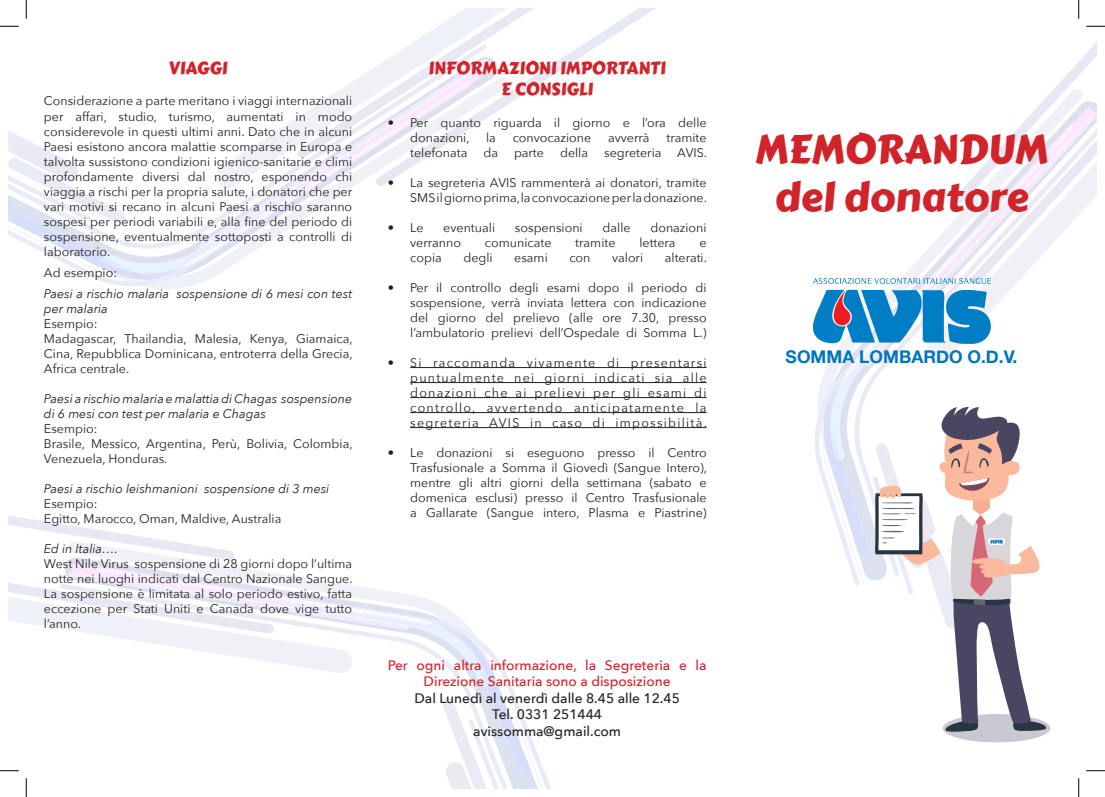
<style>
.page{position:relative;width:1105px;height:797px;background:#fff}
.page>*{position:absolute;margin:0;border:0;box-sizing:border-box;transform-origin:0 0}
.t1{font:40px "Carter One";color:#d1232a}
.t2{font:17.5px "Carter One";color:#d1232a}
.t3{font:700 17.5px "Helvetica Neue";color:#0075be}
.t4{font:500 13.75px/16.5px "Avenir Next";color:#d1232a;text-align:center}
.t5{font:500 13.75px "Avenir Next";color:#231f20}
.t6{font:12.5px/15px "Avenir Next";color:#231f20;text-align:justify}
.t7{font:italic 12.5px/15px "Avenir Next";color:#231f20}
</style>
<div class="page">
<svg style="left:9px;top:131px;width:132px;height:155px"></svg>
<img style="left:111px;top:274px;width:20px;height:4px">
<img style="left:117px;top:275px;width:35px;height:3px">
<img style="left:103px;top:131px;width:54px;height:142px">
<img style="left:102px;top:256px;width:33px;height:16px">
<img style="left:157px;top:230px;width:101px;height:43px">
<img style="left:201px;top:188px;width:150px;height:60px">
<svg style="left:216px;top:118px;width:159px;height:70px"></svg>
<svg style="left:297px;top:67px;width:78px;height:91px"></svg>
<svg style="left:375px;top:9px;width:279px;height:177px"></svg>
<svg style="left:68px;top:560px;width:145px;height:11px"></svg>
<svg style="left:442px;top:648px;width:109px;height:140px"></svg>
<img style="left:488px;top:650px;width:3px;height:17px">
<img style="left:486px;top:646px;width:2px;height:7px">
<img style="left:71px;top:564px;width:415px;height:122px">
<img style="left:473px;top:653px;width:17px;height:33px">
<img style="left:97px;top:567px;width:339px;height:6px">
<img style="left:352px;top:573px;width:105px;height:64px">
<img style="left:352px;top:572px;width:56px;height:54px">
<svg style="left:9px;top:571px;width:343px;height:103px"></svg>
<svg style="left:9px;top:516px;width:226px;height:44px"></svg>
<svg style="left:865px;top:466px;width:8px;height:110px"></svg>
<img style="left:825px;top:386px;width:6px;height:22px">
<svg style="left:815px;top:417px;width:50px;height:169px"></svg>
<img style="left:829px;top:392px;width:2px;height:22px">
<img style="left:822px;top:428px;width:3px;height:20px">
<img style="left:824px;top:408px;width:5px;height:35px">
<img style="left:831px;top:356px;width:34px;height:104px">
<img style="left:830px;top:425px;width:11px;height:35px">
<img style="left:833px;top:344px;width:53px;height:59px">
<img style="left:865px;top:344px;width:41px;height:20px">
<svg style="left:928px;top:344px;width:32px;height:17px"></svg>
<div style="left:943px;top:714px;width:107px;height:28px;background:#c9c7d2;border-radius:50%"></div>
<hr style="left:410px;top:367px;width:297px;height:1px;background:#231f20">
<hr style="left:410px;top:382px;width:297px;height:1px;background:#231f20">
<hr style="left:410px;top:397px;width:297px;height:1px;background:#231f20">
<hr style="left:410px;top:412px;width:297px;height:1px;background:#231f20">
<hr style="left:410px;top:427px;width:297px;height:1px;background:#231f20">
<svg style="left:873px;top:407px;width:173px;height:325px"></svg>
<svg style="left:0;top:25px;width:19px;height:2px"></svg>
<svg style="left:0;top:770px;width:19px;height:1px"></svg>
<svg style="left:1086px;top:770px;width:19px;height:1px"></svg>
<svg style="left:25px;top:0;width:2px;height:19px"></svg>
<svg style="left:25px;top:778px;width:2px;height:19px"></svg>
<svg style="left:813px;top:0;width:292px;height:344px"></svg>
<svg style="left:1078px;top:778px;width:1px;height:19px"></svg>
<p class="t2" style="left:169px;top:55px;width:61px">VIAGGI</p>
<p class="t6" style="left:44px;top:93px;width:310px">Considerazione a parte meritano i viaggi internazionali per affari, studio, turismo, aumentati in modo considerevole in questi ultimi anni. Dato che in alcuni Paesi esistono ancora malattie scomparse in Europa e talvolta sussistono condizioni igienico-sanitarie e climi profondamente diversi dal nostro, esponendo chi viaggia a rischi per la propria salute, i donatori che per vari motivi si recano in alcuni Paesi a rischio saranno sospesi per periodi variabili e, alla fine del periodo di sospensione, eventualmente sottoposti a controlli di laboratorio.</p>
<p class="t6" style="left:44px;top:264px;width:75px">Ad esempio:</p>
<p class="t7" style="left:44px;top:285px;width:310px">Paesi a rischio malaria sospensione di 6 mesi con test per malaria</p>
<p class="t6" style="left:44px;top:315px;width:55px">Esempio:</p>
<p class="t6" style="left:44px;top:330px;width:310px">Madagascar, Thailandia, Malesia, Kenya, Giamaica, Cina, Repubblica Dominicana, entroterra della Grecia, Africa centrale.</p>
<p class="t7" style="left:44px;top:390px;width:310px">Paesi a rischio malaria e malattia di Chagas sospensione di 6 mesi con test per malaria e Chagas</p>
<p class="t6" style="left:44px;top:420px;width:55px">Esempio:</p>
<p class="t6" style="left:44px;top:435px;width:310px">Brasile, Messico, Argentina, Perù, Bolivia, Colombia,<br>Venezuela, Honduras.</p>
<p class="t7" style="left:44px;top:480px;width:287px">Paesi a rischio leishmanioni sospensione di 3 mesi</p>
<p class="t6" style="left:44px;top:495px;width:55px">Esempio:</p>
<p class="t6" style="left:44px;top:510px;width:239px">Egitto, Marocco, Oman, Maldive, Australia</p>
<p class="t7" style="left:44px;top:540px;width:76px">Ed in Italia….</p>
<p class="t6" style="left:44px;top:555px;width:310px">West Nile Virus sospensione di 28 giorni dopo l’ultima notte nei luoghi indicati dal Centro Nazionale Sangue.<br>La sospensione è limitata al solo periodo estivo, fatta eccezione per Stati Uniti e Canada dove vige tutto l’anno.</p>
<p class="t2" style="left:428px;top:55px;width:239px">INFORMAZIONI IMPORTANTI</p>
<p class="t2" style="left:501px;top:76px;width:94px">E CONSIGLI</p>
<p class="t6" style="left:410px;top:114px;width:298px;text-indent:-22px">• Per quanto riguarda il giorno e l’ora delle donazioni,</p>
<p class="t6" style="left:486px;top:129px;width:11px">la</p>
<p class="t6" style="left:513px;top:129px;width:80px">convocazione</p>
<p class="t6" style="left:608px;top:129px;width:43px">avverrà</p>
<p class="t6" style="left:666px;top:129px;width:42px">tramite</p>
<p class="t6" style="left:410px;top:144px;width:59px">telefonata</p>
<p class="t6" style="left:483px;top:144px;width:16px">da</p>
<p class="t6" style="left:514px;top:144px;width:32px">parte</p>
<p class="t6" style="left:560px;top:144px;width:30px">della</p>
<p class="t6" style="left:604px;top:144px;width:59px">segreteria</p>
<p class="t6" style="left:677px;top:144px;width:31px">AVIS.</p>
<p class="t6" style="left:388px;top:174px;width:321px;text-align:right">• La segreteria AVIS rammenterà ai donatori, tramite<br>SMS il giorno prima, la convocazione per la donazione.</p>
<p class="t6" style="left:388px;top:219px;width:37px">• Le</p>
<p class="t6" style="left:443px;top:219px;width:53px">eventuali</p>
<p class="t6" style="left:515px;top:219px;width:69px">sospensioni</p>
<p class="t6" style="left:602px;top:219px;width:30px">dalle</p>
<p class="t6" style="left:650px;top:219px;width:58px">donazioni</p>
<p class="t6" style="left:410px;top:234px;width:52px">verranno</p>
<p class="t6" style="left:485px;top:234px;width:68px">comunicate</p>
<p class="t6" style="left:575px;top:234px;width:42px">tramite</p>
<p class="t6" style="left:639px;top:234px;width:38px">lettera</p>
<p class="t6" style="left:699px;top:234px;width:9px">e</p>
<p class="t6" style="left:410px;top:249px;width:33px">copia</p>
<p class="t6" style="left:463px;top:249px;width:31px">degli</p>
<p class="t6" style="left:514px;top:249px;width:35px">esami</p>
<p class="t6" style="left:569px;top:249px;width:23px">con</p>
<p class="t6" style="left:612px;top:249px;width:33px">valori</p>
<p class="t6" style="left:665px;top:249px;width:44px">alterati.</p>
<p class="t6" style="left:410px;top:279px;width:298px;text-indent:-22px">• Per il controllo degli esami dopo il periodo di sospensione, verrà inviata lettera con indicazione del giorno del prelievo (alle ore 7.30, presso l’ambulatorio prelievi dell’Ospedale di Somma L.)</p>
<p class="t6" style="left:410px;top:354px;width:298px;text-indent:-22px">• Si raccomanda vivamente di presentarsi puntualmente nei giorni indicati sia alle donazioni che ai prelievi per gli esami di controllo, avvertendo anticipatamente la segreteria AVIS in caso di impossibilità.</p>
<p class="t6" style="left:410px;top:444px;width:298px;text-indent:-22px">• Le donazioni si eseguono presso il Centro Trasfusionale a Somma il Giovedì (Sangue Intero), mentre gli altri giorni della settimana (sabato e domenica esclusi) presso il Centro Trasfusionale a Gallarate (Sangue intero, Plasma e Piastrine)</p>
<p class="t4" style="left:388px;top:656px;width:320px">Per ogni altra informazione, la Segreteria e la<br>Direzione Sanitaria sono a disposizione</p>
<p class="t5" style="left:414px;top:686px;width:267px">Dal Lunedì al venerdì dalle 8.45 alle 12.45</p>
<p class="t5" style="left:492px;top:702px;width:111px">Tel. 0331 251444</p>
<p class="t5" style="left:473px;top:719px;width:149px">avissomma@gmail.com</p>
<p class="t1" style="left:755px;top:119px;width:295px">MEMORANDUM</p>
<p class="t1" style="left:774px;top:167px;width:255px">del donatore</p>
<p class="t3" style="left:786px;top:343px;width:233px">SOMMA LOMBARDO O.D.V.</p>
</div>
